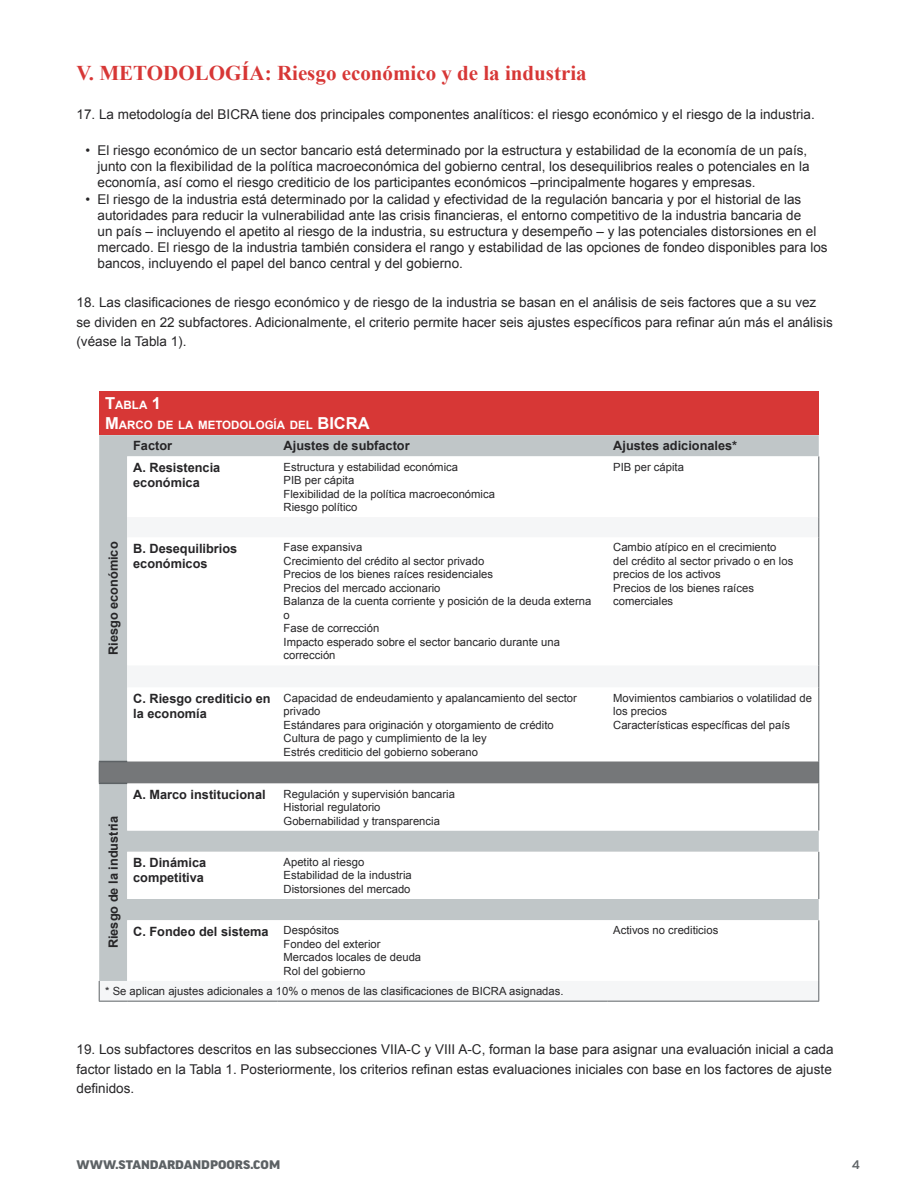
<style>
.page{position:relative;width:918px;height:1188px;background:#fff}
.page>*{position:absolute;margin:0;border:0;box-sizing:border-box;transform-origin:0 0}
.Subtitulos{font:700 21px "Times New Roman";color:#d73736}
.texto{font:13.5px/16.2px "Arial";color:#262527}
.tablas_texto_BOLD{font:700 12.75px/15.3px "Arial";color:#262527}
.t1{font:900 expanded 12px "Good Pro";color:#5d6265}
.t2{font:500 expanded 12px "Good Pro";color:#5d6265}
.Tablas_titulo{font:700 11.55px/19.8px "Arial";color:#fff}
.tablas_texto{font:11.25px/13.5px "Arial";color:#262527}
.s1{font-size:16.5px}
</style>
<div class="page">
<div style="left:99px;top:391px;width:720px;height:44px;background:#d73736"></div>
<div style="left:99px;top:435px;width:720px;height:82px;background:#c0c6c8"></div>
<svg style="left:127px;top:456px;width:691px;height:61px"></svg>
<svg style="left:99px;top:517px;width:720px;height:484px"></svg>
<hr style="left:818px;top:456px;width:1px;height:61px;background:#5d6265">
<svg style="left:818px;top:517px;width:1px;height:20px"></svg>
<hr style="left:818px;top:537px;width:1px;height:128px;background:#5d6265">
<svg style="left:818px;top:665px;width:1px;height:22px"></svg>
<hr style="left:818px;top:687px;width:1px;height:75px;background:#5d6265">
<hr style="left:818px;top:783px;width:1px;height:48px;background:#5d6265">
<hr style="left:818px;top:852px;width:1px;height:47px;background:#5d6265">
<hr style="left:818px;top:920px;width:1px;height:61px;background:#5d6265">
<svg style="left:818px;top:981px;width:1px;height:20px"></svg>
<svg style="left:99px;top:981px;width:28px;height:21px"></svg>
<hr style="left:127px;top:1001px;width:151px;height:1px;background:#5d6265">
<hr style="left:278px;top:1001px;width:329px;height:1px;background:#5d6265">
<hr style="left:607px;top:1001px;width:212px;height:1px;background:#5d6265">
<svg style="left:99px;top:761px;width:720px;height:23px;background:#7b7d7f"></svg>
<p class="Subtitulos" style="left:76px;top:59px;width:512px">V. METODOLOGÍA: Riesgo económico y de la industria</p>
<p class="texto" style="left:76px;top:107px;width:740px">17. La metodología del BICRA tiene dos principales componentes analíticos: el riesgo económico y el riesgo de la industria.</p>
<p class="texto" style="left:98px;top:142px;width:714px;text-indent:-12px">• El riesgo económico de un sector bancario está determinado por la estructura y estabilidad de la economía de un país, junto con la flexibilidad de la política macroeconómica del gobierno central, los desequilibrios reales o potenciales en la economía, así como el riesgo crediticio de los participantes económicos –principalmente hogares y empresas.</p>
<p class="texto" style="left:98px;top:191px;width:732px;text-indent:-12px">• El riesgo de la industria está determinado por la calidad y efectividad de la regulación bancaria y por el historial de las autoridades para reducir la vulnerabilidad ante las crisis financieras, el entorno competitivo de la industria bancaria de<br>un país – incluyendo el apetito al riesgo de la industria, su estructura y desempeño – y las potenciales distorsiones en el mercado. El riesgo de la industria también considera el rango y estabilidad de las opciones de fondeo disponibles para los bancos, incluyendo el papel del banco central y del gobierno.</p>
<p class="texto" style="left:76px;top:293px;width:758px;line-height:19.5px">18. Las clasificaciones de riesgo económico y de riesgo de la industria se basan en el análisis de seis factores que a su vez se dividen en 22 subfactores. Adicionalmente, el criterio permite hacer seis ajustes específicos para refinar aún más el análisis (véase la Tabla 1).</p>
<p class="Tablas_titulo" style="left:105px;top:396px;width:242px"><span class="s1">T</span>ABLA <span class="s1">1<br>M</span>ARCO DE LA METODOLOGÍA DEL <span class="s1">BICRA</span></p>
<p class="tablas_texto_BOLD" style="left:106px;top:655px;width:115px;rotate:-90deg">Riesgo económico</p>
<p class="tablas_texto_BOLD" style="left:133px;top:439px;width:40px">Factor</p>
<p class="tablas_texto_BOLD" style="left:284px;top:439px;width:128px">Ajustes de subfactor</p>
<p class="tablas_texto_BOLD" style="left:613px;top:439px;width:126px">Ajustes adicionales*</p>
<p class="tablas_texto_BOLD" style="left:133px;top:460px;width:89px">A. Resistencia económica</p>
<p class="tablas_texto" style="left:284px;top:460px;width:213px">Estructura y estabilidad económica<br>PIB per cápita<br>Flexibilidad de la política macroeconómica<br>Riesgo político</p>
<p class="tablas_texto" style="left:613px;top:460px;width:72px">PIB per cápita</p>
<p class="tablas_texto_BOLD" style="left:133px;top:541px;width:106px">B. Desequilibrios económicos</p>
<p class="tablas_texto" style="left:284px;top:541px;width:309px">Fase expansiva<br>Crecimiento del crédito al sector privado<br>Precios de los bienes raíces residenciales<br>Precios del mercado accionario<br>Balanza de la cuenta corriente y posición de la deuda externa</p>
<p class="tablas_texto" style="left:284px;top:608px;width:8px">o</p>
<p class="tablas_texto" style="left:284px;top:622px;width:97px">Fase de corrección</p>
<p class="tablas_texto" style="left:284px;top:635px;width:278px">Impacto esperado sobre el sector bancario durante una corrección</p>
<p class="tablas_texto" style="left:613px;top:541px;width:182px">Cambio atípico en el crecimiento del crédito al sector privado o en los precios de los activos</p>
<p class="tablas_texto" style="left:613px;top:581px;width:142px">Precios de los bienes raíces comerciales</p>
<p class="tablas_texto_BOLD" style="left:106px;top:948px;width:134px;rotate:-90deg">Riesgo de la industria</p>
<p class="tablas_texto_BOLD" style="left:133px;top:691px;width:139px">C. Riesgo crediticio en la economía</p>
<p class="tablas_texto" style="left:284px;top:691px;width:295px">Capacidad de endeudamiento y apalancamiento del sector privado</p>
<p class="tablas_texto" style="left:284px;top:718px;width:272px">Estándares para originación y otorgamiento de crédito</p>
<p class="tablas_texto" style="left:284px;top:731px;width:205px">Cultura de pago y cumplimiento de la ley</p>
<p class="tablas_texto" style="left:284px;top:745px;width:196px">Estrés crediticio del gobierno soberano</p>
<p class="tablas_texto_BOLD" style="left:133px;top:787px;width:134px">A. Marco institucional</p>
<p class="tablas_texto" style="left:284px;top:787px;width:173px">Regulación y supervisión bancaria</p>
<p class="tablas_texto" style="left:284px;top:800px;width:98px">Historial regulatorio</p>
<p class="tablas_texto" style="left:284px;top:814px;width:158px">Gobernabilidad y transparencia</p>
<p class="tablas_texto_BOLD" style="left:133px;top:855px;width:74px">B. Dinámica competitiva</p>
<p class="tablas_texto" style="left:284px;top:855px;width:82px">Apetito al riesgo</p>
<p class="tablas_texto" style="left:284px;top:869px;width:130px">Estabilidad de la industria</p>
<p class="tablas_texto" style="left:284px;top:882px;width:128px">Distorsiones del mercado</p>
<p class="tablas_texto_BOLD" style="left:133px;top:924px;width:137px">C. Fondeo del sistema</p>
<p class="tablas_texto" style="left:284px;top:924px;width:57px">Despósitos</p>
<p class="tablas_texto" style="left:284px;top:937px;width:98px">Fondeo del exterior</p>
<p class="tablas_texto" style="left:284px;top:951px;width:139px">Mercados locales de deuda</p>
<p class="tablas_texto" style="left:284px;top:964px;width:83px">Rol del gobierno</p>
<p class="tablas_texto" style="left:613px;top:691px;width:200px">Movimientos cambiarios o volatilidad de los precios</p>
<p class="tablas_texto" style="left:613px;top:718px;width:178px">Características específicas del país</p>
<p class="tablas_texto" style="left:613px;top:924px;width:107px">Activos no crediticios</p>
<p class="tablas_texto" style="left:105px;top:985px;width:460px">* Se aplican ajustes adicionales a 10% o menos de las clasificaciones de BICRA asignadas.</p>
<p class="texto" style="left:76px;top:1040px;width:759px;line-height:19.5px">19. Los subfactores descritos en las subsecciones VIIA-C y VIII A-C, forman la base para asignar una evaluación inicial a cada factor listado en la Tabla 1. Posteriormente, los criterios refinan estas evaluaciones iniciales con base en los factores de ajuste definidos.</p>
<p class="t1" style="left:76px;top:1158px;width:205px">WWW.STANDARDANDPOORS.COM</p>
<p class="t2" style="left:852px;top:1158px;width:9px">4</p>
</div>
